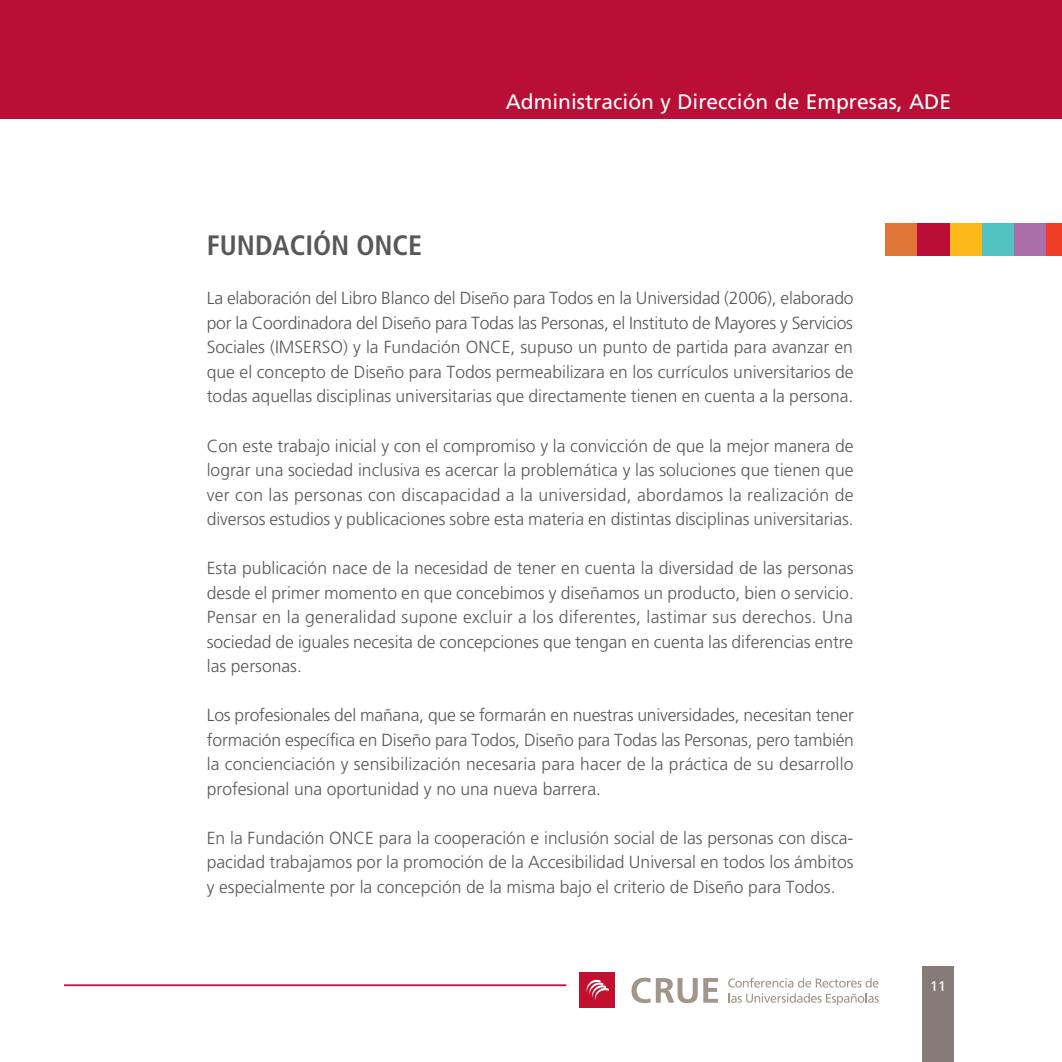
<style>
.page{position:relative;width:1062px;height:1062px;background:#fff}
.page>*{position:absolute;margin:0;border:0;box-sizing:border-box;transform-origin:0 0}
.t1{font:700 condensed 28px "Frutiger LT Std";color:#57585a}
.t2{font:21px "Frutiger LT Std";color:#fff}
.t3{font:300 17.5px/24.5px "Frutiger LT Std";color:#57585a;text-align:justify}
.t4{font:14px "Frutiger";color:#fff}
</style>
<div class="page">
<div style="left:0;top:0;width:1062px;height:119px;background:#b90f36"></div>
<div style="left:922px;top:966px;width:31px;height:96px;background:#867b76"></div>
<svg style="left:631px;top:977px;width:19px;height:26px"></svg>
<svg style="left:656px;top:978px;width:41px;height:25px"></svg>
<svg style="left:703px;top:978px;width:15px;height:24px"></svg>
<div style="left:579px;top:972px;width:36px;height:36px;background:#c3102f"></div>
<svg style="left:586px;top:979px;width:23px;height:21px"></svg>
<svg style="left:728px;top:993px;width:150px;height:12px"></svg>
<svg style="left:728px;top:977px;width:150px;height:10px"></svg>
<hr style="left:64px;top:984px;width:502px;height:2px;background:#b90f36">
<div style="left:885px;top:223px;width:33px;height:32px;background:#df7536"></div>
<div style="left:917px;top:223px;width:33px;height:32px;background:#b90f36"></div>
<div style="left:950px;top:223px;width:32px;height:32px;background:#fcb818"></div>
<div style="left:982px;top:223px;width:32px;height:32px;background:#52c2c1"></div>
<div style="left:1013px;top:223px;width:33px;height:32px;background:#aa6fa8"></div>
<div style="left:1046px;top:223px;width:16px;height:32px;background:#ef3e25"></div>
<p class="t2" style="left:506px;top:93px;width:447px">Administración y Dirección de Empresas, ADE</p>
<h1 class="t1" style="left:207px;top:234px;width:217px">FUNDACIÓN ONCE</h1>
<p class="t3" style="left:207px;top:287px;width:648px">La elaboración del Libro Blanco del Diseño para Todos en la Universidad (2006), elaborado por la Coordinadora del Diseño para Todas las Personas, el Instituto de Mayores y Servicios Sociales (IMSERSO) y la Fundación ONCE, supuso un punto de partida para avanzar en que el concepto de Diseño para Todos permeabilizara en los currículos universitarios de todas aquellas disciplinas universitarias que directamente tienen en cuenta a la persona.</p>
<p class="t3" style="left:207px;top:434px;width:648px">Con este trabajo inicial y con el compromiso y la convicción de que la mejor manera de lograr una sociedad inclusiva es acercar la problemática y las soluciones que tienen que ver con las personas con discapacidad a la universidad, abordamos la realización de diversos estudios y publicaciones sobre esta materia en distintas disciplinas universitarias.</p>
<p class="t3" style="left:207px;top:557px;width:648px">Esta publicación nace de la necesidad de tener en cuenta la diversidad de las personas desde el primer momento en que concebimos y diseñamos un producto, bien o servicio.<br>Pensar en la generalidad supone excluir a los diferentes, lastimar sus derechos. Una sociedad de iguales necesita de concepciones que tengan en cuenta las diferencias entre las personas.</p>
<p class="t3" style="left:207px;top:704px;width:649px">Los profesionales del mañana, que se formarán en nuestras universidades, necesitan tener formación específica en Diseño para Todos, Diseño para Todas las Personas, pero también la concienciación y sensibilización necesaria para hacer de la práctica de su desarrollo profesional una oportunidad y no una nueva barrera.</p>
<p class="t3" style="left:207px;top:826px;width:648px">En la Fundación ONCE para la cooperación e inclusión social de las personas con disca&shy;pacidad trabajamos por la promoción de la Accesibilidad Universal en todos los ámbitos y especialmente por la concepción de la misma bajo el criterio de Diseño para Todos.</p>
<p class="t4" style="left:930px;top:980px;width:17px">11</p>
</div>
